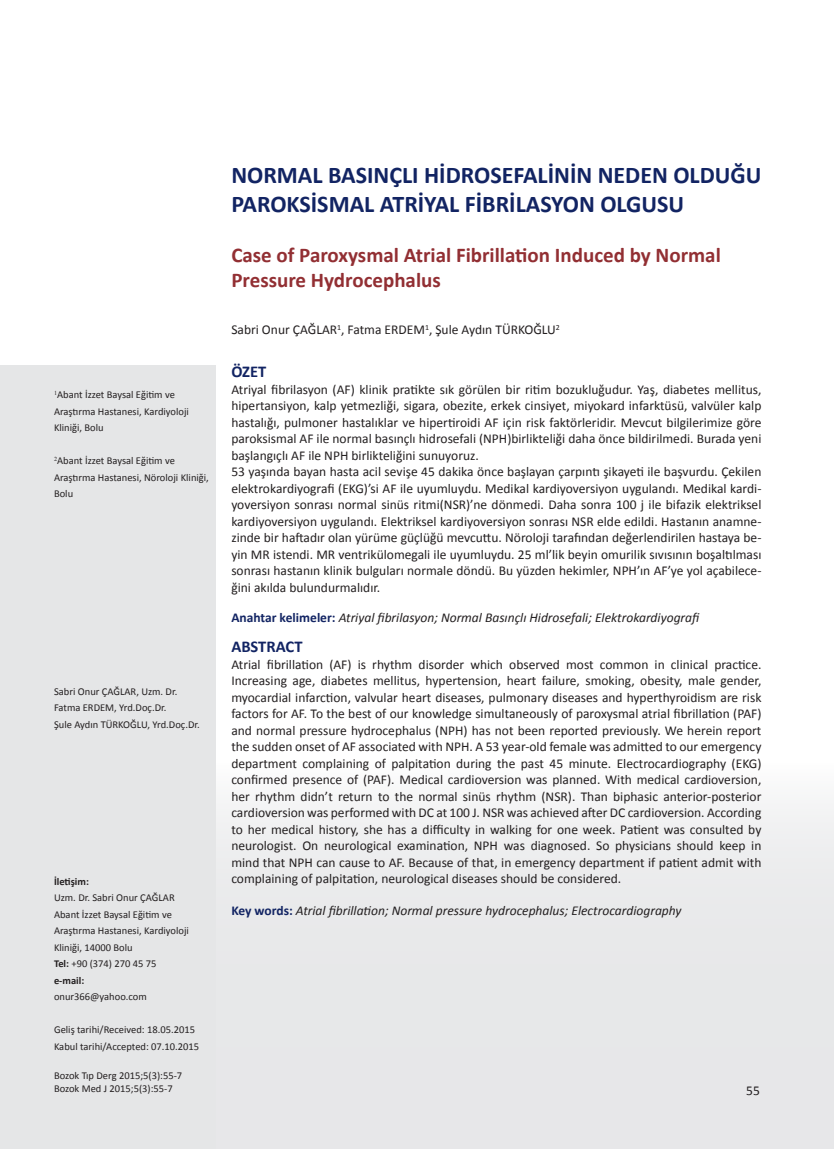
<style>
.page{position:relative;width:834px;height:1149px;background:#fff}
.page>*{position:absolute;margin:0;border:0;box-sizing:border-box;transform-origin:0 0}
.t1{font:700 24px/28.8px "Calibri";color:#122463}
.t2{font:700 21px/25.2px "Calibri";color:#922f33}
.t3{font:700 16.5px "Calibri";color:#122463}
.t4{font:13.5px/16.5px "Calibri";color:#231f20;text-align:justify}
.t5{font:italic 13.5px "Calibri";color:#231f20}
.t6{font:10.5px/16.5px "Calibri";color:#231f20}
.t7{font:700 10.5px "Calibri";color:#231f20}
.s1{font-weight:700}
.s2{font-weight:700;font-style:normal;color:#122463}
</style>
<div class="page">
<div style="left:0;top:365px;width:216px;height:783px;background:#e5e6e7"></div>
<div style="left:216px;top:763px;width:617px;height:385px;background:linear-gradient(to bottom,#f3f4f4,#e3e3e5)"></div>
<p class="t6" style="left:54px;top:386px;width:136px"><sup>1</sup>Abant İzzet Baysal Eğitim ve<br>Araştırma Hastanesi, Kardiyoloji<br>Kliniği, Bolu</p>
<p class="t6" style="left:54px;top:452px;width:156px"><sup>2</sup>Abant İzzet Baysal Eğitim ve<br>Araştırma Hastanesi, Nöroloji Kliniği,<br>Bolu</p>
<p class="t6" style="left:54px;top:682px;width:125px">Sabri Onur ÇAĞLAR, Uzm. Dr.</p>
<p class="t6" style="left:54px;top:698px;width:114px">Fatma ERDEM, Yrd.Doç.Dr.</p>
<p class="t6" style="left:54px;top:715px;width:147px">Şule Aydın TÜRKOĞLU, Yrd.Doç.Dr.</p>
<p class="t7" style="left:54px;top:874px;width:36px">İletişim:</p>
<p class="t6" style="left:54px;top:888px;width:122px">Uzm. Dr. Sabri Onur ÇAĞLAR</p>
<p class="t6" style="left:54px;top:905px;width:119px">Abant İzzet Baysal Eğitim ve</p>
<p class="t6" style="left:54px;top:921px;width:136px">Araştırma Hastanesi, Kardiyoloji<br>Kliniği, 14000 Bolu</p>
<p class="t6" style="left:54px;top:954px;width:104px"><span class="s1">Tel:</span> +90 (374) 270 45 75</p>
<p class="t7" style="left:54px;top:973px;width:32px">e-mail:</p>
<p class="t6" style="left:54px;top:987px;width:94px">onur366@yahoo.com</p>
<p class="t6" style="left:54px;top:1020px;width:142px">Geliş tarihi/Received: 18.05.2015</p>
<p class="t6" style="left:54px;top:1037px;width:147px">Kabul tarihi/Accepted: 07.10.2015</p>
<p class="t6" style="left:54px;top:1066px;width:130px">Bozok Tıp Derg 2015;5(3):55-7</p>
<p class="t6" style="left:54px;top:1079px;width:120px">Bozok Med J 2015;5(3):55-7</p>
<p class="t1" style="left:231px;top:159px;width:531px">NORMAL BASINÇLI HİDROSEFALİNİN NEDEN OLDUĞU<br>PAROKSİSMAL ATRİYAL FİBRİLASYON OLGUSU</p>
<p class="t2" style="left:231px;top:241px;width:491px">Case of Paroxysmal Atrial Fibrillation Induced by Normal<br>Pressure Hydrocephalus</p>
<p class="t4" style="left:231px;top:320px;width:330px">Sabri Onur ÇAĞLAR<sup>1</sup>, Fatma ERDEM<sup>1</sup>, Şule Aydın TÜRKOĞLU<sup>2</sup></p>
<p class="t3" style="left:231px;top:361px;width:36px">ÖZET</p>
<p class="t4" style="left:231px;top:380px;width:531px">Atriyal fibrilasyon (AF) klinik pratikte sık görülen bir ritim bozukluğudur. Yaş, diabetes mellitus, hipertansiyon, kalp yetmezliği, sigara, obezite, erkek cinsiyet, miyokard infarktüsü, valvüler kalp hastalığı, pulmoner hastalıklar ve hipertiroidi AF için risk faktörleridir. Mevcut bilgilerimize göre paroksismal AF ile normal basınçlı hidrosefali (NPH)birlikteliği daha önce bildirilmedi. Burada yeni başlangıçlı AF ile NPH birlikteliğini sunuyoruz.</p>
<p class="t4" style="left:231px;top:463px;width:531px">53 yaşında bayan hasta acil sevişe 45 dakika önce başlayan çarpıntı şikayeti ile başvurdu. Çekilen elektrokardiyografi (EKG)’si AF ile uyumluydu. Medikal kardiyoversiyon uygulandı. Medikal kardi&shy;yoversiyon sonrası normal sinüs ritmi(NSR)’ne dönmedi. Daha sonra 100 j ile bifazik elektriksel kardiyoversiyon uygulandı. Elektriksel kardiyoversiyon sonrası NSR elde edildi. Hastanın anamne&shy;zinde bir haftadır olan yürüme güçlüğü mevcuttu. Nöroloji tarafından değerlendirilen hastaya be&shy;yin MR istendi. MR ventrikülomegali ile uyumluydu. 25 ml’lik beyin omurilik sıvısının boşaltılması sonrası hastanın klinik bulguları normale döndü. Bu yüzden hekimler, NPH’ın AF’ye yol açabilece&shy;ğini akılda bulundurmalıdır.</p>
<p class="t5" style="left:231px;top:609px;width:471px"><span class="s2">Anahtar kelimeler:</span> Atriyal fibrilasyon; Normal Basınçlı Hidrosefali; Elektrokardiyografi</p>
<p class="t3" style="left:231px;top:636px;width:73px">ABSTRACT</p>
<p class="t4" style="left:231px;top:655px;width:531px">Atrial fibrillation (AF) is rhythm disorder which observed most common in clinical practice.<br>Increasing age, diabetes mellitus, hypertension, heart failure, smoking, obesity, male gender, myocardial infarction, valvular heart diseases, pulmonary diseases and hyperthyroidism are risk factors for AF. To the best of our knowledge simultaneously of paroxysmal atrial fibrillation (PAF) and normal pressure hydrocephalus (NPH) has not been reported previously. We herein report the sudden onset of AF associated with NPH. A 53 year-old female was admitted to our emergency department complaining of palpitation during the past 45 minute. Electrocardiography (EKG) confirmed presence of (PAF). Medical cardioversion was planned. With medical cardioversion, her rhythm didn’t return to the normal sinüs rhythm (NSR). Than biphasic anterior-posterior cardioversion was performed with DC at 100 J. NSR was achieved after DC cardioversion. According to her medical history, she has a difficulty in walking for one week. Patient was consulted by neurologist. On neurological examination, NPH was diagnosed. So physicians should keep in mind that NPH can cause to AF. Because of that, in emergency department if patient admit with complaining of palpitation, neurological diseases should be considered.</p>
<p class="t5" style="left:231px;top:901px;width:451px"><span class="s2">Key words:</span> Atrial fibrillation; Normal pressure hydrocephalus; Electrocardiography</p>
<p class="t4" style="left:746px;top:1081px;width:15px">55</p>
</div>
